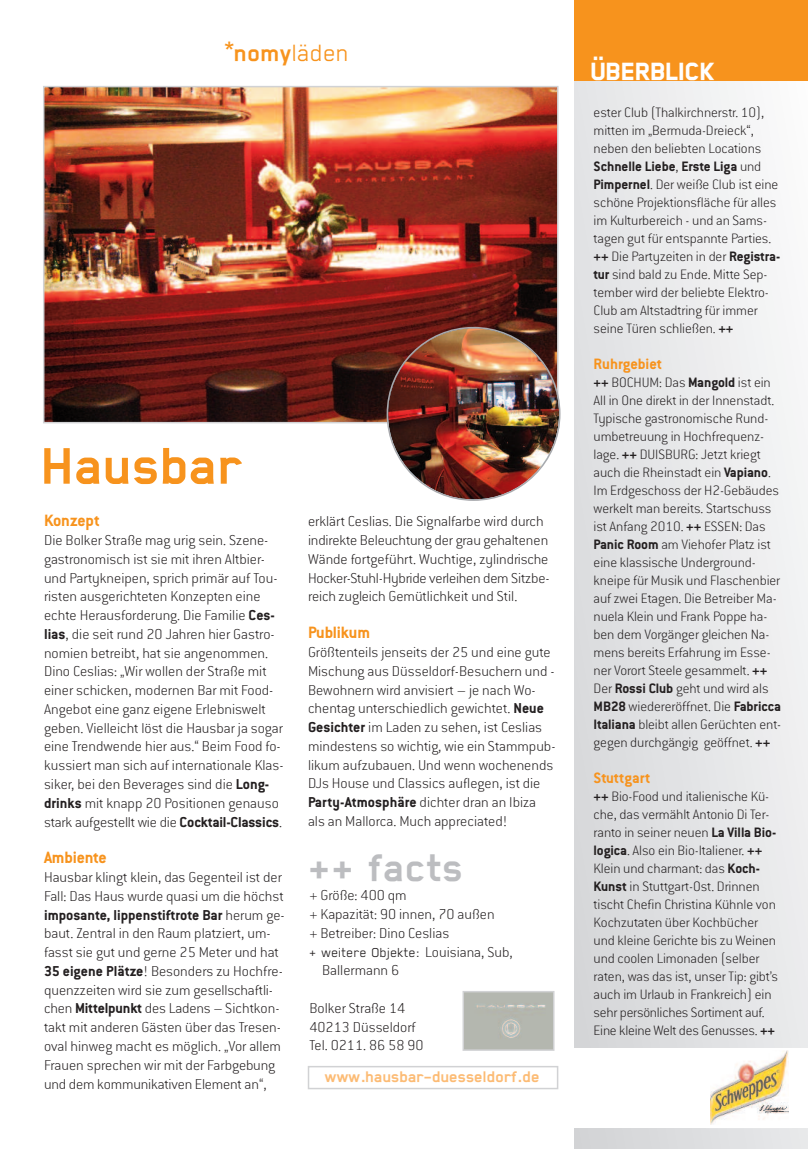
<style>
.page{position:relative;width:808px;height:1149px;background:#fff}
.page>*{position:absolute;margin:0;border:0;box-sizing:border-box;transform-origin:0 0}
.t1{font:700 60px "Blender 04";letter-spacing:-.01em;color:#f7931d}
.t2{font:700 45px "Blender 04";color:#bcbdc0}
.t3{font:29.25px "Blender 05 Strong";letter-spacing:-.02em;color:#fff}
.t4{font:27px "Blender 02";color:#f7931d}
.t5{font:700 18px "Blender 04";letter-spacing:-.015em;color:#fcbb74}
.t6{font:700 18px "Conduit ITC Std";letter-spacing:-.01em;color:#f7931d}
.t7{font:700 16.5px "Conduit ITC Std";color:#f7931d}
.t8{font:200 15.75px/18.8px "Conduit ITC Std";color:#231f20}
.t9{font:200 15px/18px "Conduit ITC Std";letter-spacing:-.005em;color:#231f20}
.t10{font:15px "Blender 02";color:#231f20}
.s1{font-family:"Arial"}
.s2{font-family:"Blender 04";font-weight:700}
.s3{font-weight:700}
.s4{font-family:"Conduit ITC Std";font-weight:200;font-size:15.75px}
</style>
<div class="page">
<img style="left:46px;top:89px;width:509px;height:331px">
<div style="left:43px;top:86px;width:515px;height:337px;border:2px solid #d1d2d4"></div>
<div style="left:574px;top:0;width:234px;height:1148px;background:linear-gradient(to right,#dbdcde,#f3f3f4)"></div>
<div style="left:574px;top:0;width:234px;height:81px;background:#f7931d"></div>
<div style="left:566px;top:1047px;width:242px;height:80px;background:#fff"></div>
<img style="left:710px;top:1051px;width:78px;height:72px">
<div style="left:308px;top:1065px;width:250px;height:23px;border:2px solid #d1d2d4"></div>
<img style="left:387px;top:327px;width:173px;height:173px">
<img style="left:465px;top:993px;width:86px;height:54px">
<div style="left:462px;top:990px;width:92px;height:60px;border:2px solid #d1d2d4"></div>
<h3 class="t4" style="left:224px;top:36px;width:127px"><span class="s1">*</span><span class="s2">nomy</span>läden</h3>
<h1 class="t1" style="left:43px;top:427px;width:203px">Hausbar</h1>
<p class="t6" style="left:44px;top:515px;width:57px">Konzept</p>
<p class="t8" style="left:44px;top:532px;width:241px">Die Bolker Straße mag urig sein. Szene&shy;gastronomisch ist sie mit ihren Altbier&shy;und Partykneipen, sprich primär auf Tou&shy;risten ausgerichteten Konzepten eine echte Herausforderung. Die Familie <span class="s3">Ces&shy;lias</span>, die seit rund 20 Jahren hier Gastro&shy;nomien betreibt, hat sie angenommen.<br>Dino Ceslias: „Wir wollen der Straße mit einer schicken, modernen Bar mit Food-Angebot eine ganz eigene Erlebniswelt geben. Vielleicht löst die Hausbar ja sogar eine Trendwende hier aus.“ Beim Food fo&shy;kussiert man sich auf internationale Klas&shy;siker, bei den Beverages sind die <span class="s3">Long&shy;drinks</span> mit knapp 20 Positionen genauso stark aufgestellt wie die <span class="s3">Cocktail-Classics</span>.</p>
<p class="t6" style="left:44px;top:851px;width:64px">Ambiente</p>
<p class="t8" style="left:44px;top:869px;width:242px">Hausbar klingt klein, das Gegenteil ist der Fall: Das Haus wurde quasi um die höchst <span class="s3">imposante, lippenstiftrote Bar</span> herum ge&shy;baut. Zentral in den Raum platziert, um&shy;fasst sie gut und gerne 25 Meter und hat <span class="s3">35 eigene Plätze</span>! Besonders zu Hochfre&shy;quenzzeiten wird sie zum gesellschaftli&shy;chen <span class="s3">Mittelpunkt</span> des Ladens – Sichtkon&shy;takt mit anderen Gästen über das Tresen&shy;oval hinweg macht es möglich. „Vor allem Frauen sprechen wir mit der Farbgebung und dem kommunikativen Element an“,</p>
<p class="t8" style="left:308px;top:513px;width:243px">erklärt Ceslias. Die Signalfarbe wird durch indirekte Beleuchtung der grau gehaltenen Wände fortgeführt. Wuchtige, zylindrische Hocker-Stuhl-Hybride verleihen dem Sitzbe&shy;reich zugleich Gemütlichkeit und Stil.</p>
<p class="t6" style="left:308px;top:626px;width:64px">Publikum</p>
<p class="t8" style="left:308px;top:644px;width:249px">Größtenteils jenseits der 25 und eine gute Mischung aus Düsseldorf-Besuchern und - Bewohnern wird anvisiert – je nach Wo&shy;chentag unterschiedlich gewichtet. <span class="s3">Neue Gesichter</span> im Laden zu sehen, ist Ceslias mindestens so wichtig, wie ein Stammpub&shy;likum aufzubauen. Und wenn wochenends DJs House und Classics auflegen, ist die <span class="s3">Party-Atmosphäre</span> dichter dran an Ibiza als an Mallorca. Much appreciated!</p>
<h2 class="t2" style="left:309px;top:839px;width:158px">++ facts</h2>
<p class="t8" style="left:309px;top:887px;width:187px">+ Größe: 400 qm<br>+ Kapazität: 90 innen, 70 außen + Betreiber: Dino Ceslias</p>
<p class="t10" style="left:309px;top:942px;width:205px">+ weitere Objekte: <span class="s4">Louisiana, Sub,</span></p>
<p class="t8" style="left:322px;top:962px;width:79px">Ballermann 6</p>
<p class="t8" style="left:309px;top:999px;width:116px">Bolker Straße 14<br>40213 Düsseldorf<br>Tel. 0211. 86 58 90</p>
<p class="t5" style="left:326px;top:1064px;width:216px">www.hausbar-duesseldorf.de</p>
<h3 class="t3" style="left:592px;top:53px;width:126px">ÜBERBLICK</h3>
<p class="t9" style="left:594px;top:104px;width:188px">ester Club (Thalkirchnerstr. 10), mitten im „Bermuda-Dreieck“, neben den beliebten Locations<br><span class="s3">Schnelle Liebe</span>, <span class="s3">Erste Liga</span> und<br><span class="s3">Pimpernel</span>. Der weiße Club ist eine schöne Projektionsfläche für alles im Kulturbereich - und an Sams&shy;tagen gut für entspannte Parties. <span class="s3">++</span> Die Partyzeiten in der <span class="s3">Registra&shy;tur</span> sind bald zu Ende. Mitte Sep&shy;tember wird der beliebte Elektro-<br>Club am Altstadtring für immer seine Türen schließen. <span class="s3">++</span></p>
<p class="t7" style="left:594px;top:358px;width:70px">Ruhrgebiet</p>
<p class="t9" style="left:594px;top:374px;width:189px"><span class="s3">++</span> BOCHUM: Das <span class="s3">Mangold</span> ist ein<br>All in One direkt in der Innenstadt.<br>Typische gastronomische Rund&shy;umbetreuung in Hochfrequenz&shy;lage. <span class="s3">++</span> DUISBURG: Jetzt kriegt auch die Rheinstadt ein <span class="s3">Vapiano</span>.<br>Im Erdgeschoss der H2-Gebäudes werkelt man bereits. Startschuss ist Anfang 2010. <span class="s3">++</span> ESSEN: Das<br><span class="s3">Panic Room</span> am Viehofer Platz ist eine klassische Underground&shy;kneipe für Musik und Flaschenbier auf zwei Etagen. Die Betreiber Ma&shy;nuela Klein und Frank Poppe ha&shy;ben dem Vorgänger gleichen Na&shy;mens bereits Erfahrung im Esse&shy;ner Vorort Steele gesammelt. <span class="s3">++<br></span>Der <span class="s3">Rossi Club</span> geht und wird als<br><span class="s3">MB28</span> wiedereröffnet. Die <span class="s3">Fabricca<br>Italiana</span> bleibt allen Gerüchten ent&shy;gegen durchgängig geöffnet. <span class="s3">++</span></p>
<p class="t7" style="left:594px;top:772px;width:58px">Stuttgart</p>
<p class="t9" style="left:594px;top:788px;width:186px"><span class="s3">++</span> Bio-Food und italienische Kü&shy;che, das vermählt Antonio Di Ter&shy;ranto in seiner neuen <span class="s3">La Villa Bio&shy;logica</span>. Also ein Bio-Italiener. <span class="s3">++ </span>Klein und charmant: das <span class="s3">Koch-Kunst</span> in Stuttgart-Ost. Drinnen tischt Chefin Christina Kühnle von Kochzutaten über Kochbücher und kleine Gerichte bis zu Weinen und coolen Limonaden (selber raten, was das ist, unser Tip: gibt’s auch im Urlaub in Frankreich) ein sehr persönliches Sortiment auf.<br>Eine kleine Welt des Genusses. <span class="s3">++</span></p>
</div>
